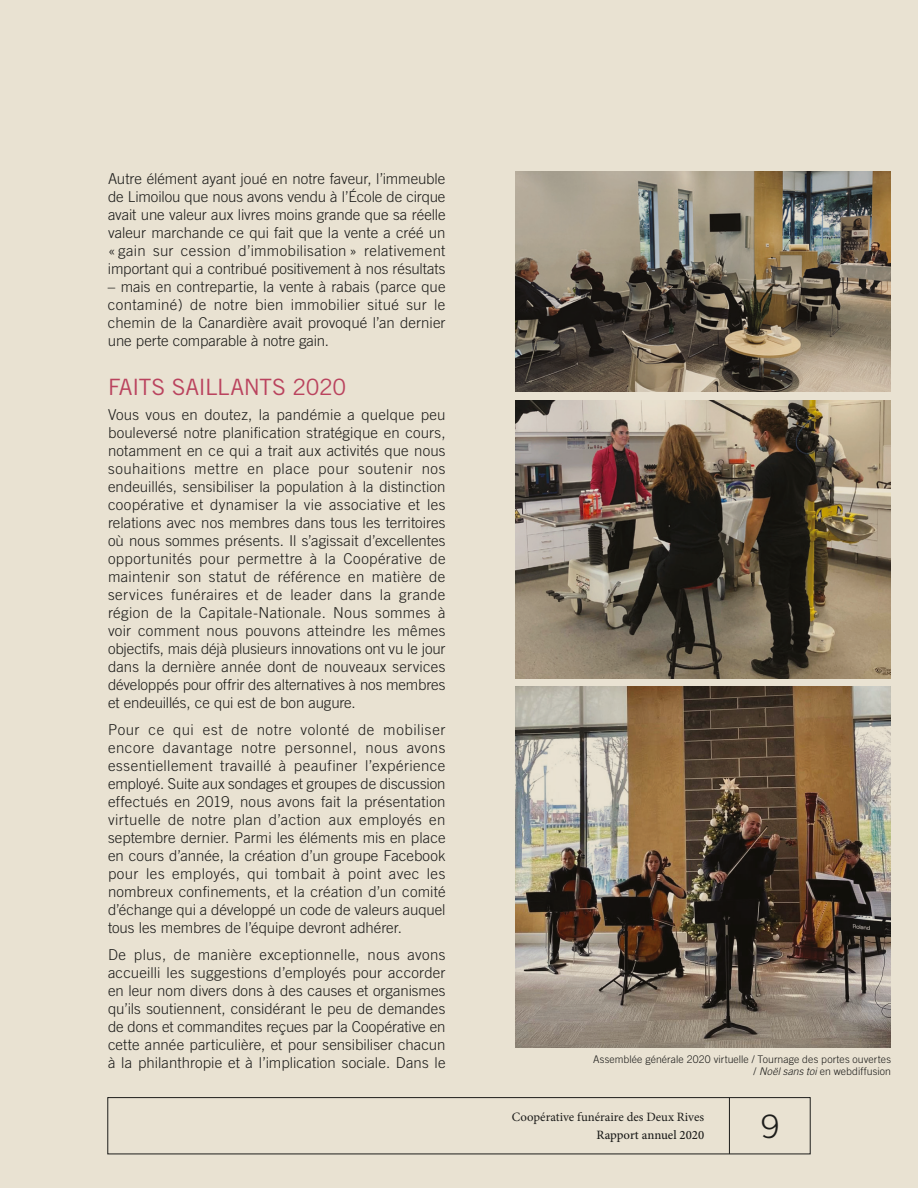
<style>
.page{position:relative;width:918px;height:1188px;background:#e9e2d2}
.page>*{position:absolute;margin:0;border:0;box-sizing:border-box;transform-origin:0 0}
.t1{font:300 32.25px "Trade Gothic";color:#1d1d1b}
.t2{font:22.5px "Trade Gothic";letter-spacing:-.02em;color:#ba435e}
.t3{font:300 15px/18px "Trade Gothic";letter-spacing:-.005em;color:#1d1d1b;text-align:justify}
.t4{font:12.75px "Minion Pro";color:#1d1d1b}
.t5{font:500 12.75px "Minion Pro";color:#1d1d1b}
.t6{font:300 10.5px/12.6px "Trade Gothic";letter-spacing:.01em;color:#1d1d1b;text-align:right}
.s1{font-style:italic}
</style>
<div class="page">
<img style="left:515px;top:400px;width:376px;height:279px">
<div style="left:107px;top:1097px;width:704px;height:57px;border:1px solid #1d1d1b"></div>
<hr style="left:729px;top:1098px;width:1px;height:56px;background:#1d1d1b">
<img style="left:515px;top:172px;width:376px;height:220px">
<img style="left:515px;top:687px;width:376px;height:361px">
<p class="t3" style="left:108px;top:169px;width:339px">Autre élément ayant joué en notre faveur, l’immeuble de Limoilou que nous avons vendu à l’École de cirque avait une valeur aux livres moins grande que sa réelle valeur marchande ce qui fait que la vente a créé un « gain sur cession d’immobilisation » relativement important qui a contribué positivement à nos résultats</p>
<p class="t3" style="left:108px;top:277px;width:339px">– mais en contrepartie, la vente à rabais (parce que contaminé) de notre bien immobilier situé sur le chemin de la Canardière avait provoqué l’an dernier une perte comparable à notre gain.</p>
<h2 class="t2" style="left:108px;top:373px;width:240px">FAITS SAILLANTS 2020</h2>
<p class="t3" style="left:108px;top:405px;width:339px">Vous vous en doutez, la pandémie a quelque peu bouleversé notre planification stratégique en cours, notamment en ce qui a trait aux activités que nous souhaitions mettre en place pour soutenir nos endeuillés, sensibiliser la population à la distinction coopérative et dynamiser la vie associative et les relations avec nos membres dans tous les territoires où nous sommes présents. Il s’agissait d’excellentes opportunités pour permettre à la Coopérative de maintenir son statut de référence en matière de services funéraires et de leader dans la grande région de la Capitale-Nationale. Nous sommes à voir comment nous pouvons atteindre les mêmes objectifs, mais déjà plusieurs innovations ont vu le jour dans la dernière année dont de nouveaux services développés pour offrir des alternatives à nos membres et endeuillés, ce qui est de bon augure.</p>
<p class="t3" style="left:108px;top:720px;width:339px">Pour ce qui est de notre volonté de mobiliser encore davantage notre personnel, nous avons essentiellement travaillé à peaufiner l’expérience employé. Suite aux sondages et groupes de discussion effectués en 2019, nous avons fait la présentation virtuelle de notre plan d’action aux employés en septembre dernier. Parmi les éléments mis en place en cours d’année, la création d’un groupe Facebook pour les employés, qui tombait à point avec les nombreux confinements, et la création d’un comité d’échange qui a développé un code de valeurs auquel tous les membres de l’équipe devront adhérer.</p>
<p class="t3" style="left:108px;top:945px;width:339px">De plus, de manière exceptionnelle, nous avons accueilli les suggestions d’employés pour accorder en leur nom divers dons à des causes et organismes qu’ils soutiennent, considérant le peu de demandes de dons et commandites reçues par la Coopérative en cette année particulière, et pour sensibiliser chacun à la philanthropie et à l’implication sociale. Dans le</p>
<p class="t6" style="left:593px;top:1053px;width:299px">Assemblée générale 2020 virtuelle / Tournage des portes ouvertes / <span class="s1">Noël sans toi</span> en webdiffusion</p>
<p class="t4" style="left:512px;top:1109px;width:194px">Coopérative funéraire des Deux Rives</p>
<p class="t5" style="left:597px;top:1126px;width:109px">Rapport annuel 2020</p>
<h1 class="t1" style="left:762px;top:1108px;width:19px">9</h1>
</div>
